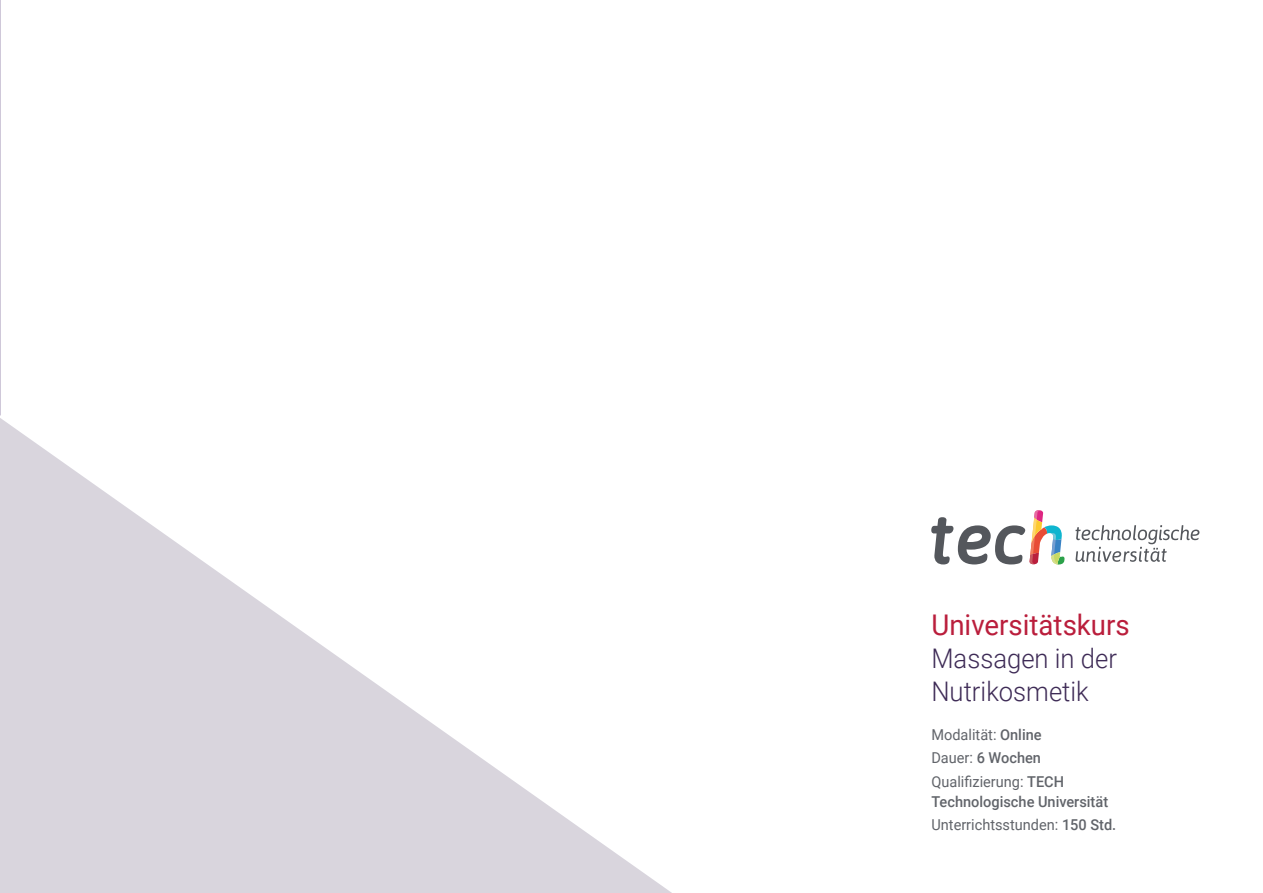
<style>
.page{position:relative;width:1263px;height:893px;background:#fff}
.page>*{position:absolute;margin:0;border:0;box-sizing:border-box;transform-origin:0 0}
.t1{font:28.5px "Roboto";color:#ba1e3c}
.t2{font:300 27px/33px "Roboto";color:#3e2b56;scale:.95 1}
.t3{font:500 15px/23.7px "Roboto";color:#61646a}
.t4{font:15px/23.7px "Roboto";color:#61646a}
.s1{font-weight:500}
.s2{font-weight:400}
</style>
<div class="page">
<svg style="left:0;top:0;width:1px;height:416px"></svg>
<svg style="left:0;top:418px;width:672px;height:475px"></svg>
<svg style="left:931px;top:510px;width:133px;height:55px"></svg>
<svg style="left:1075px;top:525px;width:124px;height:37px"></svg>
<h1 class="t1" style="left:931px;top:604px;width:200px">Universitätskurs</h1>
<h2 class="t2" style="left:931px;top:640px;width:197px">Massagen in der<br>Nutrikosmetik</h2>
<p class="t4" style="left:931px;top:722px;width:134px">Modalität: <span class="s1">Online<br></span>Dauer: <span class="s1">6 Wochen<br></span>Qualifizierung: <span class="s1">TECH</span></p>
<p class="t3" style="left:931px;top:789px;width:186px">Technologische Universität<br><span class="s2">Unterrichtsstunden:</span> 150 Std.</p>
</div>
